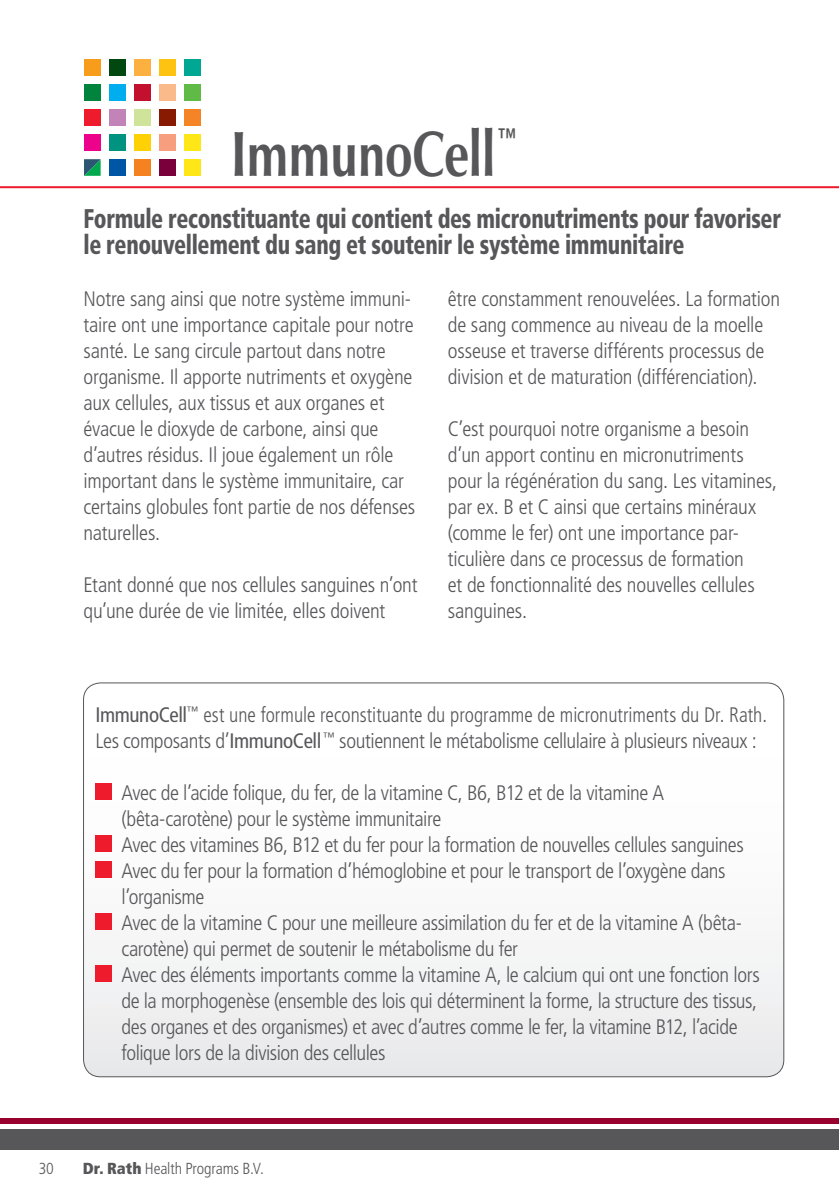
<style>
.page{position:relative;width:839px;height:1190px;background:#fff}
.page>*{position:absolute;margin:0;border:0;box-sizing:border-box;transform-origin:0 0}
.t1{font:64.4px "Zapf Humnst PL Bold A";color:#575659;scale:.75 1}
.t2{font:900 condensed 27px/26px "Frutiger LT";letter-spacing:-.015em;color:#575659;scale:.83 1}
.t3{font:300 condensed 21px/26px "Frutiger LT";letter-spacing:-.015em;color:#575659}
.t4{font:300 condensed 21px "Frutiger LT";letter-spacing:-.015em;color:#575659;scale:.94 1}
.t5{font:300 condensed 16px "Frutiger LT";letter-spacing:-.01em;color:#575659}
.s1{font-weight:400}
.s2{font-weight:900}
</style>
<div class="page">
<div style="left:0;top:1118px;width:839px;height:5px;background:#98012d"></div>
<div style="left:0;top:1129px;width:839px;height:20px;background:#575659"></div>
<svg style="left:84px;top:683px;width:700px;height:393px"></svg>
<div style="left:95px;top:783px;width:17px;height:17px;background:#ee1b2c"></div>
<div style="left:95px;top:835px;width:17px;height:17px;background:#ee1b2c"></div>
<div style="left:95px;top:861px;width:17px;height:17px;background:#ee1b2c"></div>
<div style="left:95px;top:913px;width:17px;height:17px;background:#ee1b2c"></div>
<div style="left:95px;top:965px;width:17px;height:17px;background:#ee1b2c"></div>
<hr style="left:0;top:186px;width:839px;height:2px;background:#ee1b2c">
<div style="left:84px;top:59px;width:17px;height:17px;background:#f89c1c"></div>
<div style="left:84px;top:84px;width:17px;height:17px;background:#00843d"></div>
<div style="left:84px;top:109px;width:17px;height:17px;background:#ee1b2c"></div>
<div style="left:84px;top:134px;width:17px;height:17px;background:#ed028c"></div>
<div style="left:109px;top:59px;width:17px;height:17px;background:#004710"></div>
<div style="left:109px;top:84px;width:17px;height:17px;background:#00aeef"></div>
<div style="left:109px;top:109px;width:17px;height:17px;background:#c183b8"></div>
<div style="left:109px;top:134px;width:17px;height:17px;background:#00937f"></div>
<div style="left:109px;top:159px;width:17px;height:17px;background:#0155a5"></div>
<div style="left:134px;top:59px;width:16px;height:17px;background:#fbb03f"></div>
<div style="left:134px;top:84px;width:16px;height:17px;background:#c3102f"></div>
<div style="left:134px;top:109px;width:16px;height:17px;background:#d0e39a"></div>
<div style="left:134px;top:134px;width:16px;height:17px;background:#fed105"></div>
<div style="left:134px;top:159px;width:16px;height:17px;background:#f58220"></div>
<div style="left:159px;top:59px;width:16px;height:17px;background:#fec210"></div>
<div style="left:159px;top:84px;width:16px;height:17px;background:#faba8a"></div>
<div style="left:159px;top:109px;width:16px;height:17px;background:#891a02"></div>
<div style="left:159px;top:134px;width:16px;height:17px;background:#f69e7d"></div>
<div style="left:159px;top:159px;width:16px;height:17px;background:#7a003b"></div>
<div style="left:184px;top:159px;width:16px;height:17px;background:#ffe616"></div>
<div style="left:184px;top:59px;width:16px;height:17px;background:#00a894"></div>
<div style="left:184px;top:84px;width:16px;height:17px;background:#60bb46"></div>
<div style="left:184px;top:109px;width:16px;height:17px;background:#f58427"></div>
<div style="left:184px;top:134px;width:16px;height:17px;background:#ffe616"></div>
<svg style="left:84px;top:159px;width:17px;height:17px"></svg>
<p class="t1" style="left:231px;top:114px;width:385px">ImmunoCell<sup>™</sup></p>
<p class="t2" style="left:84px;top:205px;width:842px">Formule reconstituante qui contient des micronutriments pour favoriser le renouvellement du sang et soutenir le système immunitaire</p>
<p class="t3" style="left:84px;top:286px;width:333px">Notre sang ainsi que notre système immuni&shy;taire ont une importance capitale pour notre santé. Le sang circule partout dans notre organisme. Il apporte nutriments et oxygène aux cellules, aux tissus et aux organes et évacue le dioxyde de carbone, ainsi que d’autres résidus. Il joue également un rôle important dans le système immunitaire, car certains globules font partie de nos défenses naturelles.</p>
<p class="t3" style="left:84px;top:572px;width:335px">Etant donné que nos cellules sanguines n’ont qu’une durée de vie limitée, elles doivent</p>
<p class="t3" style="left:448px;top:286px;width:334px">être constamment renouvelées. La formation de sang commence au niveau de la moelle osseuse et traverse différents processus de division et de maturation (différenciation).</p>
<p class="t3" style="left:448px;top:416px;width:331px">C’est pourquoi notre organisme a besoin d’un apport continu en micronutriments pour la régénération du sang. Les vitamines, par ex. B et C ainsi que certains minéraux (comme le fer) ont une importance par&shy;ticulière dans ce processus de formation<br>et de fonctionnalité des nouvelles cellules sanguines.</p>
<p class="t4" style="left:95px;top:703px;width:716px"><span class="s1">ImmunoCell</span><sup>™</sup> est une formule reconstituante du programme de micronutriments du Dr. Rath.</p>
<p class="t3" style="left:95px;top:728px;width:663px">Les composants d’<span class="s1">ImmunoCell</span><sup>™</sup> soutiennent le métabolisme cellulaire à plusieurs niveaux :</p>
<p class="t3" style="left:121px;top:780px;width:544px">Avec de l’acide folique, du fer, de la vitamine C, B6, B12 et de la vitamine A (bêta-carotène) pour le système immunitaire</p>
<p class="t3" style="left:121px;top:832px;width:624px">Avec des vitamines B6, B12 et du fer pour la formation de nouvelles cellules sanguines</p>
<p class="t3" style="left:121px;top:858px;width:606px">Avec du fer pour la formation d’hémoglobine et pour le transport de l’oxygène dans l’organisme</p>
<p class="t3" style="left:121px;top:910px;width:622px">Avec de la vitamine C pour une meilleure assimilation du fer et de la vitamine A (bêta&shy;carotène) qui permet de soutenir le métabolisme du fer</p>
<p class="t3" style="left:121px;top:962px;width:640px">Avec des éléments importants comme la vitamine A, le calcium qui ont une fonction lors de la morphogenèse (ensemble des lois qui déterminent la forme, la structure des tissus, des organes et des organismes) et avec d’autres comme le fer, la vitamine B12, l’acide folique lors de la division des cellules</p>
<p class="t5" style="left:39px;top:1159px;width:17px">30</p>
<p class="t5" style="left:83px;top:1159px;width:183px"><span class="s2">Dr. Rath</span> Health Programs B.V.</p>
</div>
